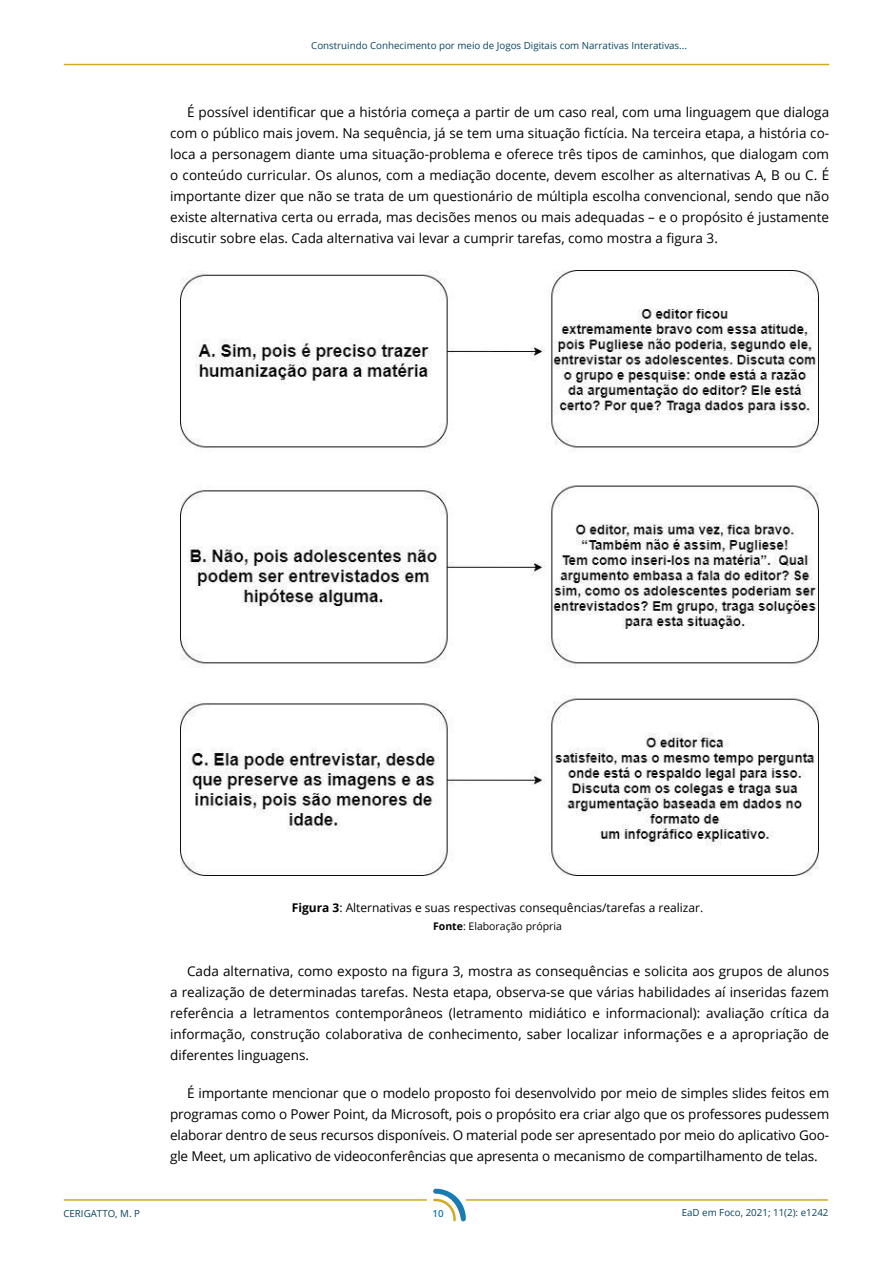
<style>
.page{position:relative;width:893px;height:1263px;background:#fff}
.page>*{position:absolute;margin:0;border:0;box-sizing:border-box;transform-origin:0 0}
.texto_corrido{font:13.5px/21px "Open Sans";color:#000;text-align:justify}
.Legenda{font:12px "Open Sans";color:#000}
.Fonte{font:10.5px "Open Sans";color:#000}
.t1{font:9.75px "Open Sans";color:#0b4562}
.t2{font:600 9.75px "Open Sans";color:#187bb2}
.s1{font-weight:700}
</style>
<div class="page">
<hr style="left:64px;top:64px;width:765px;height:1px;background:#d3a823">
<hr style="left:466px;top:1199px;width:362px;height:2px;background:#d3a823">
<svg style="left:433px;top:1189px;width:33px;height:32px"></svg>
<hr style="left:64px;top:1199px;width:363px;height:2px;background:#d3a823">
<img style="left:181px;top:270px;width:638px;height:182px">
<img style="left:181px;top:485px;width:638px;height:182px">
<img style="left:181px;top:695px;width:638px;height:181px">
<p class="t1" style="left:311px;top:39px;width:377px">Construindo Conhecimento por meio de Jogos Digitais com Narrativas Interativas...</p>
<p class="texto_corrido" style="left:170px;top:101px;width:661px;text-indent:17px">É possível identificar que a história começa a partir de um caso real, com uma linguagem que dialoga com o público mais jovem. Na sequência, já se tem uma situação fictícia. Na terceira etapa, a história co&shy;loca a personagem diante uma situação-problema e oferece três tipos de caminhos, que dialogam com o conteúdo curricular. Os alunos, com a mediação docente, devem escolher as alternativas A, B ou C. É importante dizer que não se trata de um questionário de múltipla escolha convencional, sendo que não existe alternativa certa ou errada, mas decisões menos ou mais adequadas – e o propósito é justamente discutir sobre elas. Cada alternativa vai levar a cumprir tarefas, como mostra a figura 3.</p>
<p class="Legenda" style="left:292px;top:899px;width:413px"><span class="s1">Figura 3</span>: Alternativas e suas respectivas consequências/tarefas a realizar.</p>
<p class="Fonte" style="left:433px;top:919px;width:130px"><span class="s1">Fonte</span>: Elaboração própria</p>
<p class="texto_corrido" style="left:170px;top:960px;width:661px;text-indent:17px">Cada alternativa, como exposto na figura 3, mostra as consequências e solicita aos grupos de alunos a realização de determinadas tarefas. Nesta etapa, observa-se que várias habilidades aí inseridas fazem referência a letramentos contemporâneos (letramento midiático e informacional): avaliação crítica da informação, construção colaborativa de conhecimento, saber localizar informações e a apropriação de diferentes linguagens.</p>
<p class="texto_corrido" style="left:170px;top:1082px;width:661px;text-indent:17px">É importante mencionar que o modelo proposto foi desenvolvido por meio de simples slides feitos em programas como o Power Point, da Microsoft, pois o propósito era criar algo que os professores pudessem elaborar dentro de seus recursos disponíveis. O material pode ser apresentado por meio do aplicativo Goo&shy;gle Meet, um aplicativo de videoconferências que apresenta o mecanismo de compartilhamento de telas.</p>
<p class="t1" style="left:63px;top:1206px;width:78px">CERIGATTO, M. P</p>
<p class="t1" style="left:682px;top:1206px;width:148px">EaD em Foco, 2021; 11(2): e1242</p>
<p class="t2" style="left:432px;top:1207px;width:13px">10</p>
</div>
